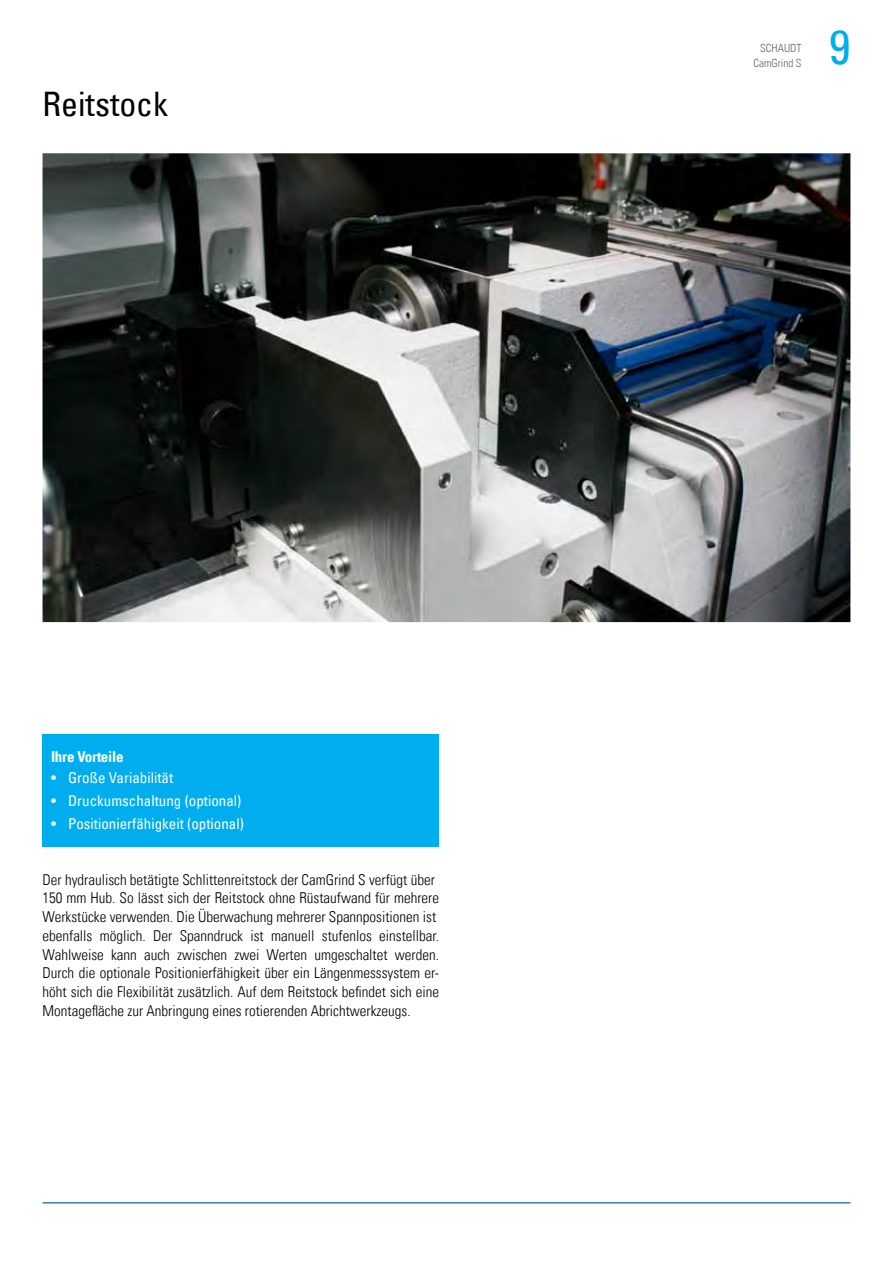
<style>
.page{position:relative;width:893px;height:1263px;background:#fff}
.page>*{position:absolute;margin:0;border:0;box-sizing:border-box;transform-origin:0 0}
.t1{font:condensed 48px "Univers LT";color:#00aeef}
.t2{font:condensed 33.75px "Univers LT";color:#000}
.t3{font:300 condensed 15px/18.8px "Univers LT";color:#000}
.t4{font:condensed 15px "Univers LT";color:#fff}
.t5{font:15px "Univers Com 67 Bold Cond";letter-spacing:-.015em;color:#fff}
.t6{font:300 condensed 11.25px/15px "Univers LT";color:#636466;text-align:right}
</style>
<div class="page">
<div style="left:43px;top:735px;width:396px;height:112px;background:#00aeef"></div>
<img style="left:43px;top:153px;width:807px;height:469px">
<hr style="left:43px;top:1202px;width:807px;height:1px;background:#00529c">
<h2 class="t2" style="left:43px;top:82px;width:127px">Reitstock</h2>
<p class="t5" style="left:51px;top:747px;width:74px">Ihre Vorteile</p>
<p class="t4" style="left:51px;top:768px;width:124px">• Große Variabilität</p>
<p class="t4" style="left:51px;top:791px;width:192px">• Druckumschaltung (optional)</p>
<p class="t4" style="left:51px;top:814px;width:194px">• Positionierfähigkeit (optional)</p>
<p class="t3" style="left:43px;top:870px;width:398px">Der hydraulisch betätigte Schlittenreitstock der CamGrind S verfügt über 150 mm Hub. So lässt sich der Reitstock ohne Rüstaufwand für mehrere Werkstücke verwenden. Die Überwachung mehrerer Spannpositionen ist ebenfalls möglich. Der Spanndruck ist manuell stufenlos einstellbar.<br>Wahlweise kann auch zwischen zwei Werten umgeschaltet werden.<br>Durch die optionale Positionierfähigkeit über ein Längenmesssystem er&shy;höht sich die Flexibilität zusätzlich. Auf dem Reitstock befindet sich eine Montagefläche zur Anbringung eines rotierenden Abrichtwerkzeugs.</p>
<p class="t6" style="left:753px;top:41px;width:50px">SCHAUDT<br>CamGrind S</p>
<h1 class="t1" style="left:829px;top:17px;width:23px">9</h1>
</div>
